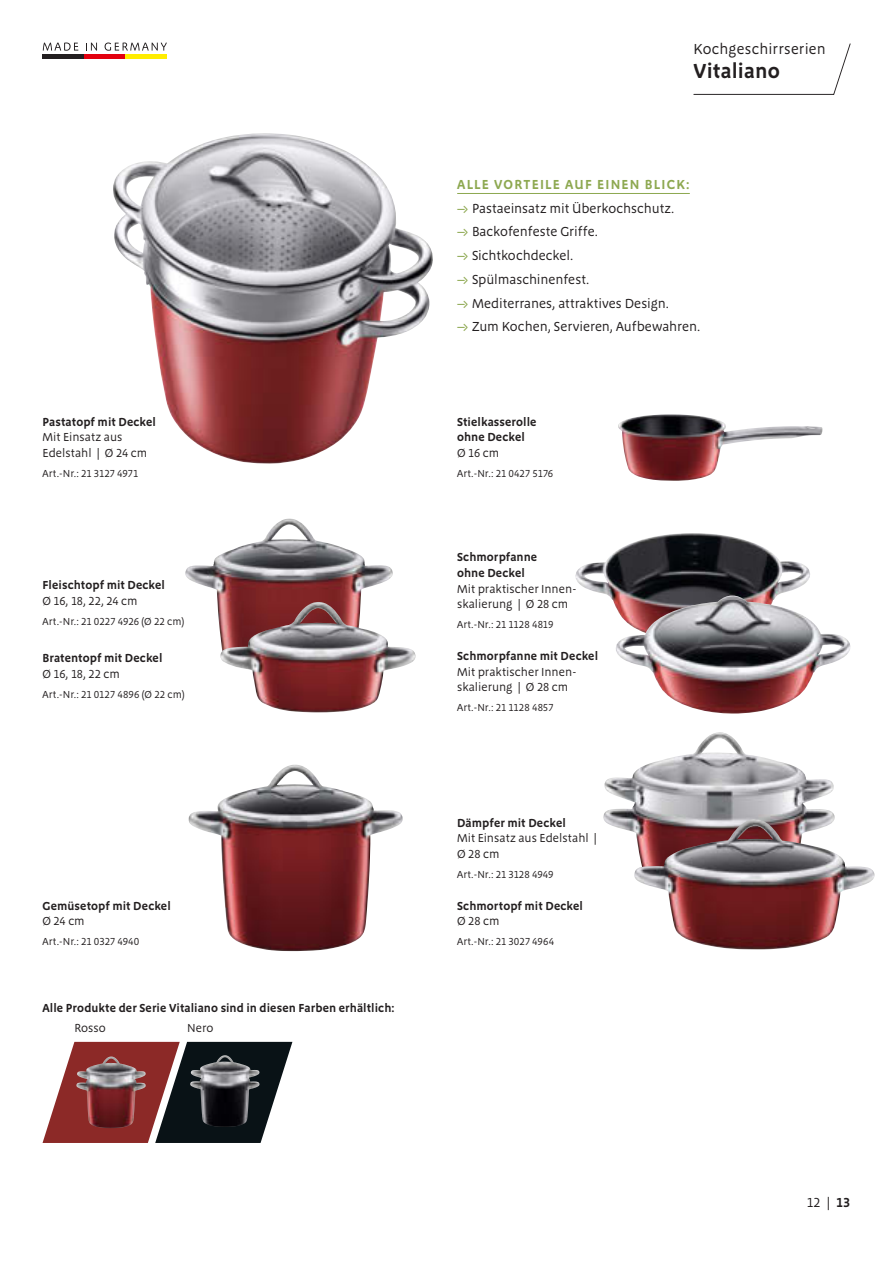
<style>
.page{position:relative;width:893px;height:1263px;background:#fff}
.page>*{position:absolute;margin:0;border:0;box-sizing:border-box;transform-origin:0 0}
.t1{font:600 21px "Megano OT";letter-spacing:.005em;color:#231f20}
.t2{font:15px "Megano OT";letter-spacing:.015em;color:#231f20}
.t3{font:13.5px "Megano OT";color:#231f20}
.t4{font:600 13.5px "Megano OT";letter-spacing:.09em;color:#8da850}
.t5{font:600 12px/15.8px "Megano OT";letter-spacing:.005em;color:#231f20}
.t6{font:12px/15.8px "Megano OT";color:#231f20}
.t7{font:10.5px "Megano OT";letter-spacing:.005em;color:#231f20}
.s1{color:#8da850}
.s2{font-weight:600}
</style>
<div class="page">
<img style="left:113px;top:133px;width:320px;height:331px">
<img style="left:575px;top:533px;width:235px;height:70px">
<img style="left:614px;top:595px;width:237px;height:119px">
<svg style="left:43px;top:43px;width:35px;height:8px"></svg>
<svg style="left:86px;top:43px;width:11px;height:8px"></svg>
<svg style="left:105px;top:43px;width:62px;height:8px"></svg>
<hr style="left:43px;top:55px;width:41px;height:4px;background:#231f20">
<hr style="left:84px;top:55px;width:41px;height:4px;background:#e3000f">
<hr style="left:125px;top:55px;width:42px;height:4px;background:#ffed00">
<img style="left:618px;top:414px;width:205px;height:67px">
<img style="left:185px;top:519px;width:208px;height:113px">
<img style="left:220px;top:602px;width:196px;height:110px">
<img style="left:189px;top:765px;width:214px;height:186px">
<img style="left:603px;top:732px;width:232px;height:100px">
<img style="left:634px;top:819px;width:240px;height:130px">
<svg style="left:42px;top:1042px;width:251px;height:101px"></svg>
<img style="left:76px;top:1057px;width:70px;height:71px">
<img style="left:190px;top:1055px;width:70px;height:72px">
<hr style="left:457px;top:193px;width:233px;height:1px;background:#8da850">
<svg style="left:693px;top:43px;width:158px;height:52px"></svg>
<p class="t5" style="left:43px;top:414px;width:115px">Pastatopf mit Deckel</p>
<p class="t6" style="left:43px;top:430px;width:106px">Mit Einsatz aus<br>Edelstahl | Ø 24 cm</p>
<p class="t7" style="left:43px;top:467px;width:97px">Art.-Nr.: 21 3127 4971</p>
<p class="t5" style="left:43px;top:577px;width:124px">Fleischtopf mit Deckel</p>
<p class="t6" style="left:43px;top:593px;width:97px">Ø 16, 18, 22, 24 cm</p>
<p class="t7" style="left:43px;top:615px;width:143px">Art.-Nr.: 21 0227 4926 (Ø 22 cm)</p>
<p class="t5" style="left:43px;top:650px;width:121px">Bratentopf mit Deckel</p>
<p class="t6" style="left:43px;top:666px;width:79px">Ø 16, 18, 22 cm</p>
<p class="t7" style="left:43px;top:688px;width:144px">Art.-Nr.: 21 0127 4896 (Ø 22 cm)</p>
<p class="t5" style="left:43px;top:898px;width:130px">Gemüsetopf mit Deckel</p>
<p class="t6" style="left:43px;top:913px;width:44px">Ø 24 cm</p>
<p class="t7" style="left:43px;top:935px;width:99px">Art.-Nr.: 21 0327 4940</p>
<p class="t5" style="left:43px;top:1000px;width:354px">Alle Produkte der Serie Vitaliano sind in diesen Farben erhältlich:</p>
<p class="t6" style="left:74px;top:1020px;width:33px">Rosso</p>
<p class="t6" style="left:187px;top:1020px;width:28px">Nero</p>
<p class="t2" style="left:693px;top:40px;width:134px">Kochgeschirrserien</p>
<h1 class="t1" style="left:693px;top:58px;width:88px">Vitaliano</h1>
<p class="t4" style="left:457px;top:176px;width:234px">ALLE VORTEILE AUF EINEN BLICK:</p>
<p class="t3" style="left:457px;top:200px;width:219px"><span class="s1">→</span> Pastaeinsatz mit Überkochschutz.</p>
<p class="t3" style="left:457px;top:224px;width:143px"><span class="s1">→</span> Backofenfeste Griffe.</p>
<p class="t3" style="left:457px;top:248px;width:118px"><span class="s1">→</span> Sichtkochdeckel.</p>
<p class="t3" style="left:457px;top:271px;width:134px"><span class="s1">→</span> Spülmaschinenfest.</p>
<p class="t3" style="left:457px;top:295px;width:213px"><span class="s1">→</span> Mediterranes, attraktives Design.</p>
<p class="t3" style="left:457px;top:319px;width:245px"><span class="s1">→</span> Zum Kochen, Servieren, Aufbewahren.</p>
<p class="t5" style="left:457px;top:414px;width:81px">Stielkasserolle ohne Deckel</p>
<p class="t6" style="left:457px;top:445px;width:43px">Ø 16 cm</p>
<p class="t7" style="left:457px;top:467px;width:98px">Art.-Nr.: 21 0427 5176</p>
<p class="t5" style="left:457px;top:549px;width:82px">Schmorpfanne ohne Deckel</p>
<p class="t6" style="left:457px;top:581px;width:121px">Mit praktischer Innen&shy;skalierung | Ø 28 cm</p>
<p class="t7" style="left:457px;top:618px;width:98px">Art.-Nr.: 21 1128 4819</p>
<p class="t5" style="left:457px;top:648px;width:143px">Schmorpfanne mit Deckel</p>
<p class="t6" style="left:457px;top:664px;width:121px">Mit praktischer Innen&shy;skalierung | Ø 28 cm</p>
<p class="t7" style="left:457px;top:701px;width:98px">Art.-Nr.: 21 1128 4857</p>
<p class="t5" style="left:457px;top:815px;width:110px">Dämpfer mit Deckel</p>
<p class="t6" style="left:457px;top:830px;width:141px">Mit Einsatz aus Edelstahl |<br>Ø 28 cm</p>
<p class="t7" style="left:457px;top:868px;width:98px">Art.-Nr.: 21 3128 4949</p>
<p class="t5" style="left:457px;top:898px;width:127px">Schmortopf mit Deckel</p>
<p class="t6" style="left:457px;top:913px;width:44px">Ø 28 cm</p>
<p class="t7" style="left:457px;top:935px;width:99px">Art.-Nr.: 21 3027 4964</p>
<p class="t3" style="left:807px;top:1195px;width:45px">12 | <span class="s2">13</span></p>
</div>
